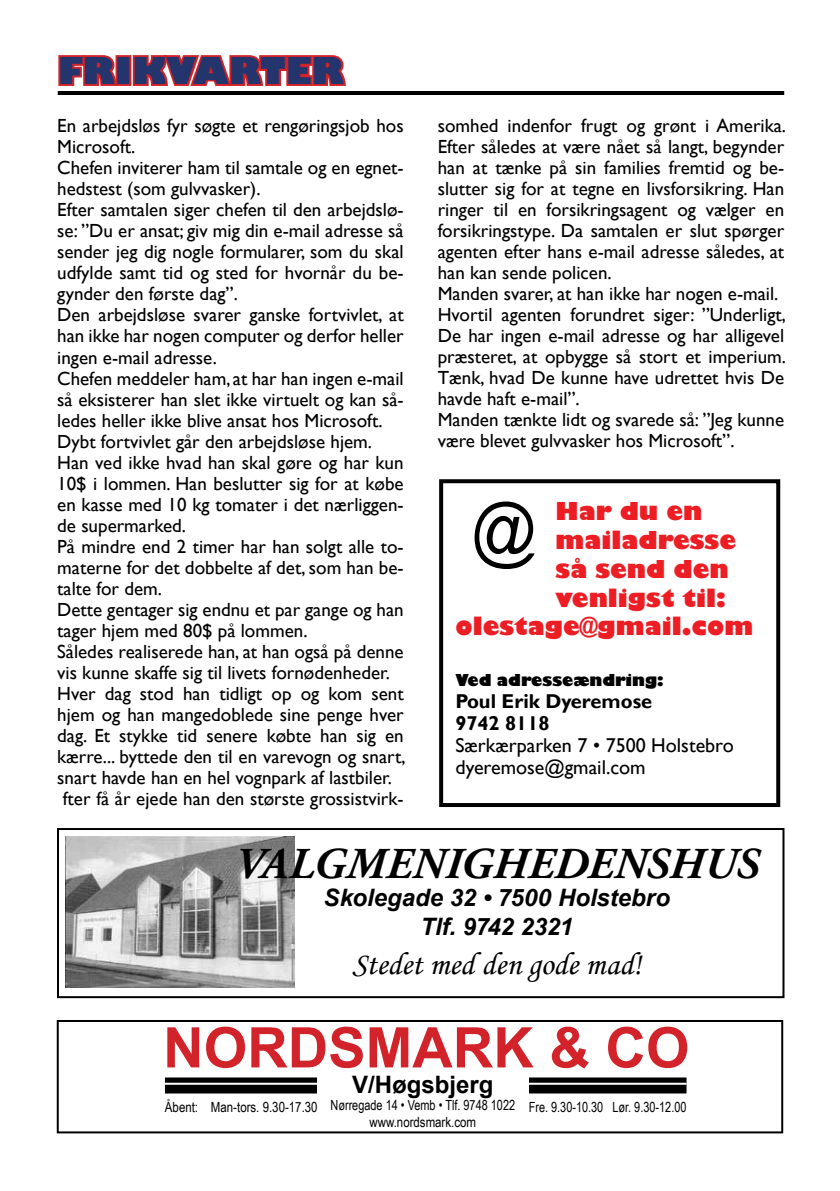
<style>
.page{position:relative;width:840px;height:1191px;background:#fff}
.page>*{position:absolute;margin:0;border:0;box-sizing:border-box;transform-origin:0 0}
.t1{font:72px "Gill Sans";color:#000;scale:.9 1}
.t2{font:700 56px "Arial";color:#d2232a}
.t3{font:italic 700 44px "Adobe Garamond Pro";letter-spacing:.005em;color:#000}
.t4{font:800 36px "Gill Sans";color:#23356c}
.t5{font:32px "Monotype Corsiva";color:#000}
.t6{font:800 24px "Gill Sans";color:#ed1d24}
.t7{font:italic 700 24px/28.8px "Arial";letter-spacing:-.005em;color:#000;text-align:center}
.t8{font:700 24px "Arial";color:#000}
.t9{font:20px/22px "Gill Sans";color:#000}
.t10{font:700 20px/22px "Gill Sans";color:#000}
.t11{font:19px/21px "Gill Sans";color:#000}
.t12{font:800 16px "Gill Sans";color:#000}
.t13{font:14px/16.8px "Arial Narrow";color:#000;text-align:center;scale:.95 1}
.t14{font:14px "Arial Narrow";color:#000}
</style>
<div class="page">
<div style="left:165px;top:1077px;width:521px;height:16px;background:#000"></div>
<hr style="left:165px;top:1082px;width:521px;height:2px;background:#fff">
<div style="left:317px;top:1075px;width:211px;height:59px;background:#fff"></div>
<div style="left:57px;top:1020px;width:725px;height:113px;border:2px solid #000"></div>
<div style="left:439px;top:479px;width:340px;height:328px;border:4px solid #000"></div>
<svg style="left:58px;top:55px;width:57px;height:31px"></svg>
<div style="left:115px;top:55px;width:16px;height:31px;border:4px solid #d2232a"></div>
<svg style="left:131px;top:55px;width:215px;height:31px"></svg>
<hr style="left:58px;top:91px;width:725px;height:4px;background:#000">
<div style="left:57px;top:828px;width:727px;height:170px;border:2px solid #000"></div>
<img style="left:65px;top:836px;width:230px;height:151px">
<h3 class="t4" style="left:58px;top:48px;width:287px">FRIKVARTER</h3>
<p class="t11" style="left:57px;top:116px;width:348px">En arbejdsløs fyr søgte et rengøringsjob hos</p>
<p class="t11" style="left:57px;top:137px;width:79px">Microsoft.</p>
<p class="t11" style="left:57px;top:158px;width:348px">Chefen inviterer ham til samtale og en egnet-</p>
<p class="t11" style="left:57px;top:179px;width:205px">hedstest (som gulvvasker).</p>
<p class="t11" style="left:57px;top:200px;width:348px">Efter samtalen siger chefen til den arbejdslø-</p>
<p class="t11" style="left:57px;top:221px;width:348px">se: ”Du er ansat; giv mig din e-mail adresse så</p>
<p class="t11" style="left:57px;top:242px;width:348px">sender jeg dig nogle formularer, som du skal</p>
<p class="t11" style="left:57px;top:263px;width:348px">udfylde samt tid og sted for hvornår du be-</p>
<p class="t11" style="left:57px;top:284px;width:182px">gynder den første dag”.</p>
<p class="t11" style="left:57px;top:305px;width:348px">Den arbejdsløse svarer ganske fortvivlet, at</p>
<p class="t11" style="left:57px;top:326px;width:348px">han ikke har nogen computer og derfor heller</p>
<p class="t11" style="left:57px;top:347px;width:161px">ingen e-mail adresse.</p>
<p class="t11" style="left:57px;top:368px;width:348px">Chefen meddeler ham, at har han ingen e-mail</p>
<p class="t11" style="left:57px;top:389px;width:348px">så eksisterer han slet ikke virtuelt og kan så-</p>
<p class="t11" style="left:57px;top:410px;width:326px">ledes heller ikke blive ansat hos Microsoft.</p>
<p class="t11" style="left:57px;top:431px;width:316px">Dybt fortvivlet går den arbejdsløse hjem.</p>
<p class="t11" style="left:57px;top:452px;width:348px">Han ved ikke hvad han skal gøre og har kun</p>
<p class="t11" style="left:57px;top:473px;width:348px">10$ i lommen. Han beslutter sig for at købe</p>
<p class="t11" style="left:57px;top:494px;width:348px">en kasse med 10 kg tomater i det nærliggen-</p>
<p class="t11" style="left:57px;top:515px;width:130px">de supermarked.</p>
<p class="t11" style="left:57px;top:536px;width:348px">På mindre end 2 timer har han solgt alle to-</p>
<p class="t11" style="left:57px;top:557px;width:348px">materne for det dobbelte af det, som han be-</p>
<p class="t11" style="left:57px;top:578px;width:106px">talte for dem.</p>
<p class="t11" style="left:57px;top:599px;width:348px">Dette gentager sig endnu et par gange og han</p>
<p class="t11" style="left:57px;top:620px;width:252px">tager hjem med 80$ på lommen.</p>
<p class="t11" style="left:57px;top:641px;width:348px">Således realiserede han, at han også på denne</p>
<p class="t11" style="left:57px;top:662px;width:334px">vis kunne skaffe sig til livets fornødenheder.</p>
<p class="t11" style="left:57px;top:683px;width:348px">Hver dag stod han tidligt op og kom sent</p>
<p class="t11" style="left:57px;top:704px;width:348px">hjem og han mangedoblede sine penge hver</p>
<p class="t11" style="left:57px;top:725px;width:348px">dag. Et stykke tid senere købte han sig en</p>
<p class="t11" style="left:57px;top:746px;width:349px">kærre... byttede den til en varevogn og snart,</p>
<p class="t11" style="left:57px;top:767px;width:336px">snart havde han en hel vognpark af lastbiler.</p>
<p class="t11" style="left:63px;top:788px;width:342px">fter få år ejede han den største grossistvirk-</p>
<p class="t11" style="left:437px;top:116px;width:350px">somhed indenfor frugt og grønt i Amerika.<br>Efter således at være nået så langt, begynder han at tænke på sin families fremtid og be&shy;slutter sig for at tegne en livsforsikring. Han ringer til en forsikringsagent og vælger en forsikringstype. Da samtalen er slut spørger agenten efter hans e-mail adresse således, at han kan sende policen.<br>Manden svarer, at han ikke har nogen e-mail.<br>Hvortil agenten forundret siger: ”Underligt, De har ingen e-mail adresse og har alligevel præsteret, at opbygge så stort et imperium.<br>Tænk, hvad De kunne have udrettet hvis De havde haft e-mail”.<br>Manden tænkte lidt og svarede så: ”Jeg kunne være blevet gulvvasker hos Microsoft”.</p>
<h1 class="t1" style="left:471px;top:488px;width:74px">@</h1>
<p class="t6" style="left:555px;top:496px;width:148px">Har du en</p>
<p class="t6" style="left:555px;top:525px;width:182px">mailadresse</p>
<p class="t6" style="left:555px;top:554px;width:174px">så send den</p>
<p class="t6" style="left:555px;top:582px;width:172px">venligst til:</p>
<p class="t6" style="left:455px;top:611px;width:299px">olestage@gmail.com</p>
<p class="t12" style="left:455px;top:670px;width:210px">Ved adresseændring:</p>
<p class="t10" style="left:455px;top:691px;width:198px">Poul Erik Dyeremose<br>9742 8118</p>
<p class="t9" style="left:455px;top:735px;width:279px">Særkærparken 7 • 7500 Holstebro dyeremose@gmail.com</p>
<h3 class="t3" style="left:234px;top:838px;width:525px">VALGMENIGHEDENSHUS</h3>
<p class="t7" style="left:323px;top:884px;width:348px">Skolegade 32 • 7500 Holstebro<br>Tlf. 9742 2321</p>
<h3 class="t5" style="left:352px;top:944px;width:291px">Stedet med den gode mad!</h3>
<h2 class="t2" style="left:163px;top:1010px;width:527px">NORDSMARK &amp; CO</h2>
<p class="t8" style="left:352px;top:1068px;width:143px">V/Høgsbjerg</p>
<p class="t13" style="left:330px;top:1096px;width:196px">Nørregade 14 • Vemb • Tlf. 9748 1022 www.nordsmark.com</p>
<p class="t14" style="left:165px;top:1096px;width:154px">Åbent: Man-tors. 9.30-17.30</p>
<p class="t13" style="left:528px;top:1098px;width:167px">Fre. 9.30-10.30 Lør. 9.30-12.00</p>
</div>
